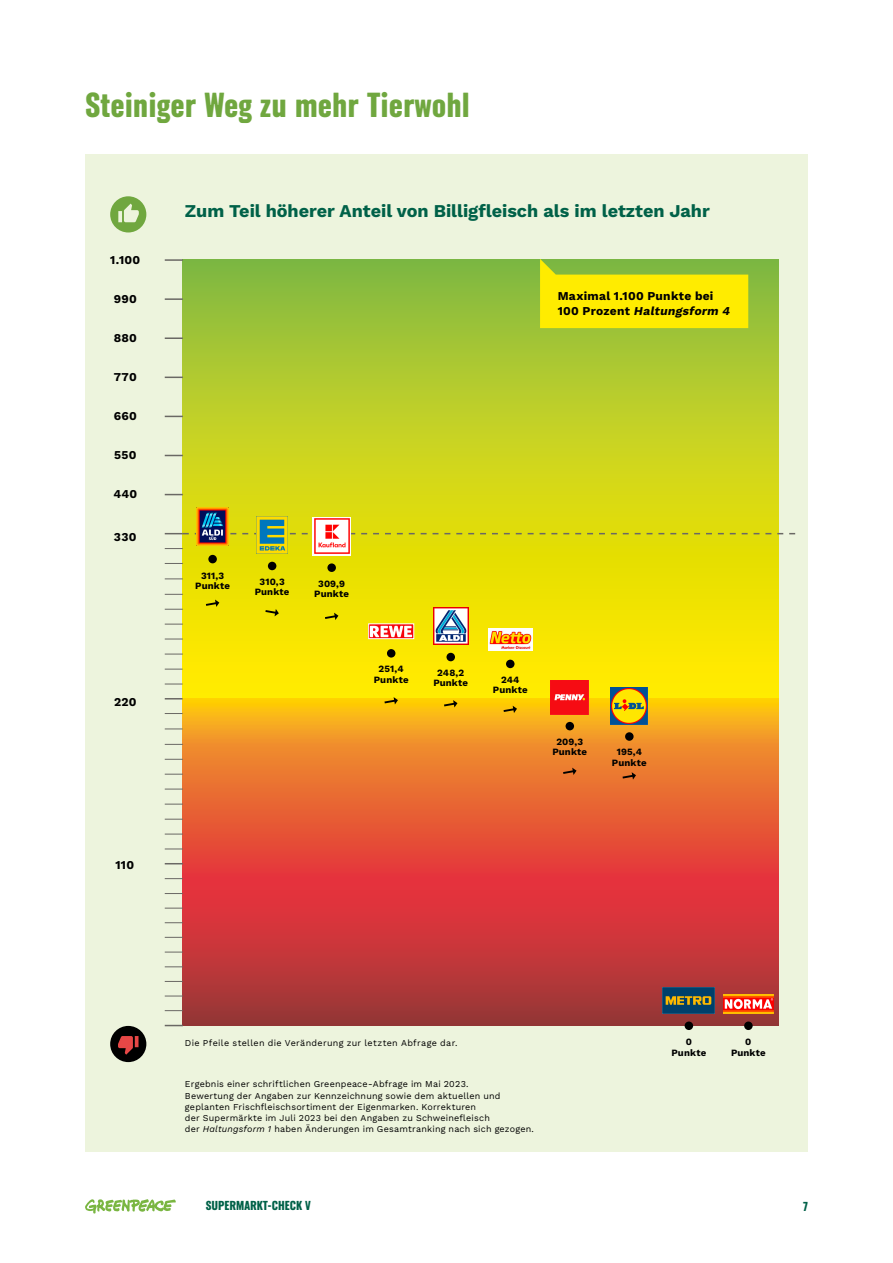
<style>
.page{position:relative;width:893px;height:1263px;background:#fff}
.page>*{position:absolute;margin:0;border:0;box-sizing:border-box;transform-origin:0 0}
.t1{font:30px "Zodiac Sans";color:#70a73f}
.t2{font:18px "Work Sans";color:#006148}
.t3{font:12px/15px "Work Sans";letter-spacing:.025em;color:#000}
.t4{font:11.25px "Zodiac Sans";color:#006148}
.t5{font:9.6px/10.5px "Work Sans";letter-spacing:.015em;color:#000;text-align:center}
.t6{font:9px/11.2px "Work Sans";letter-spacing:.02em;color:#000}
.s1{font-style:italic}
</style>
<div class="page">
<div style="left:85px;top:154px;width:723px;height:998px;background:#edf4dd"></div>
<svg style="left:183px;top:697px;width:595px;height:329px;background:#d95833"></svg>
<div style="left:183px;top:532px;width:595px;height:165px;background:linear-gradient(to bottom,#dfdb04,#ffec00)"></div>
<div style="left:183px;top:259px;width:595px;height:273px;background:linear-gradient(to bottom,#81b846,#e9e00e)"></div>
<svg style="left:540px;top:259px;width:208px;height:69px;background:#e2e00e"></svg>
<div style="left:110px;top:1026px;width:36px;height:36px;background:#000;border-radius:50%"></div>
<svg style="left:118px;top:1036px;width:21px;height:19px"></svg>
<div style="left:110px;top:196px;width:36px;height:36px;background:#70a73f;border-radius:50%"></div>
<svg style="left:118px;top:204px;width:21px;height:18px"></svg>
<img style="left:663px;top:987px;width:52px;height:26px">
<img style="left:723px;top:994px;width:50px;height:19px">
<div style="left:744px;top:1021px;width:9px;height:9px;background:#000;border-radius:50%"></div>
<div style="left:685px;top:1021px;width:8px;height:9px;background:#000;border-radius:50%"></div>
<svg style="left:504px;top:706px;width:13px;height:7px"></svg>
<img style="left:488px;top:629px;width:44px;height:22px">
<div style="left:506px;top:660px;width:8px;height:8px;background:#000;border-radius:50%"></div>
<svg style="left:622px;top:772px;width:14px;height:7px"></svg>
<img style="left:611px;top:687px;width:37px;height:37px">
<div style="left:625px;top:732px;width:9px;height:9px;background:#000;border-radius:50%"></div>
<svg style="left:444px;top:700px;width:13px;height:7px"></svg>
<img style="left:433px;top:607px;width:35px;height:38px">
<div style="left:446px;top:653px;width:9px;height:8px;background:#000;border-radius:50%"></div>
<svg style="left:165px;top:878px;width:18px;height:1px"></svg>
<svg style="left:165px;top:893px;width:18px;height:1px"></svg>
<svg style="left:165px;top:908px;width:18px;height:1px"></svg>
<svg style="left:165px;top:922px;width:18px;height:1px"></svg>
<svg style="left:165px;top:937px;width:18px;height:1px"></svg>
<svg style="left:165px;top:952px;width:18px;height:1px"></svg>
<svg style="left:165px;top:966px;width:18px;height:1px"></svg>
<svg style="left:165px;top:981px;width:18px;height:1px"></svg>
<svg style="left:165px;top:996px;width:18px;height:1px"></svg>
<svg style="left:165px;top:1010px;width:18px;height:1px"></svg>
<svg style="left:165px;top:863px;width:18px;height:1px"></svg>
<svg style="left:165px;top:1025px;width:18px;height:1px"></svg>
<svg style="left:165px;top:713px;width:18px;height:1px"></svg>
<svg style="left:165px;top:729px;width:18px;height:1px"></svg>
<svg style="left:165px;top:744px;width:18px;height:1px"></svg>
<svg style="left:165px;top:759px;width:18px;height:1px"></svg>
<svg style="left:165px;top:774px;width:18px;height:1px"></svg>
<svg style="left:165px;top:789px;width:18px;height:1px"></svg>
<svg style="left:165px;top:804px;width:18px;height:1px"></svg>
<svg style="left:165px;top:819px;width:18px;height:1px"></svg>
<svg style="left:165px;top:834px;width:18px;height:1px"></svg>
<svg style="left:165px;top:849px;width:18px;height:1px"></svg>
<svg style="left:165px;top:548px;width:18px;height:1px"></svg>
<svg style="left:165px;top:563px;width:18px;height:1px"></svg>
<svg style="left:165px;top:579px;width:18px;height:1px"></svg>
<svg style="left:165px;top:594px;width:18px;height:1px"></svg>
<svg style="left:165px;top:609px;width:18px;height:1px"></svg>
<svg style="left:165px;top:624px;width:18px;height:1px"></svg>
<svg style="left:165px;top:639px;width:18px;height:1px"></svg>
<svg style="left:165px;top:654px;width:18px;height:1px"></svg>
<svg style="left:165px;top:669px;width:18px;height:1px"></svg>
<svg style="left:165px;top:684px;width:18px;height:1px"></svg>
<svg style="left:165px;top:698px;width:18px;height:1px"></svg>
<svg style="left:165px;top:533px;width:630px;height:1px"></svg>
<svg style="left:265px;top:609px;width:14px;height:7px"></svg>
<div style="left:268px;top:562px;width:8px;height:8px;background:#000;border-radius:50%"></div>
<img style="left:257px;top:516px;width:30px;height:37px">
<svg style="left:325px;top:613px;width:13px;height:7px"></svg>
<div style="left:327px;top:563px;width:9px;height:9px;background:#000;border-radius:50%"></div>
<img style="left:313px;top:517px;width:38px;height:38px">
<svg style="left:165px;top:494px;width:18px;height:1px"></svg>
<svg style="left:165px;top:455px;width:18px;height:1px"></svg>
<svg style="left:165px;top:416px;width:18px;height:1px"></svg>
<svg style="left:165px;top:377px;width:18px;height:1px"></svg>
<svg style="left:165px;top:337px;width:18px;height:2px"></svg>
<svg style="left:165px;top:298px;width:18px;height:2px"></svg>
<svg style="left:165px;top:259px;width:18px;height:2px"></svg>
<svg style="left:206px;top:599px;width:13px;height:8px"></svg>
<img style="left:197px;top:508px;width:32px;height:38px">
<div style="left:208px;top:555px;width:9px;height:8px;background:#000;border-radius:50%"></div>
<svg style="left:368px;top:623px;width:46px;height:16px"></svg>
<svg style="left:384px;top:697px;width:14px;height:7px"></svg>
<div style="left:387px;top:649px;width:8px;height:9px;background:#000;border-radius:50%"></div>
<svg style="left:563px;top:768px;width:13px;height:7px"></svg>
<img style="left:551px;top:680px;width:38px;height:34px">
<div style="left:566px;top:722px;width:8px;height:8px;background:#000;border-radius:50%"></div>
<svg style="left:85px;top:1199px;width:91px;height:14px"></svg>
<h1 class="t1" style="left:85px;top:89px;width:386px">Steiniger Weg zu mehr Tierwohl</h1>
<h3 class="t3" style="left:110px;top:252px;width:32px">1.100</h3>
<h3 class="t3" style="left:114px;top:291px;width:25px">990</h3>
<h3 class="t3" style="left:114px;top:330px;width:25px">880</h3>
<h3 class="t3" style="left:114px;top:369px;width:24px">770</h3>
<h3 class="t3" style="left:114px;top:408px;width:25px">660</h3>
<h3 class="t3" style="left:114px;top:447px;width:24px">550</h3>
<h3 class="t3" style="left:113px;top:486px;width:25px">440</h3>
<h3 class="t3" style="left:114px;top:529px;width:24px">330</h3>
<h3 class="t3" style="left:114px;top:693px;width:24px">220</h3>
<h3 class="t3" style="left:115px;top:856px;width:20px">110</h3>
<h2 class="t2" style="left:185px;top:197px;width:526px">Zum Teil höherer Anteil von Billigfleisch als im letzten Jahr</h2>
<h3 class="t3" style="left:558px;top:288px;width:176px">Maximal 1.100 Punkte bei<br>1 0 0 P r o z e n t <span class="s1">Haltungsform 4</span></h3>
<p class="t5" style="left:195px;top:570px;width:36px">311,3<br>Punkte</p>
<p class="t5" style="left:255px;top:576px;width:36px">310,3<br>Punkte</p>
<p class="t5" style="left:314px;top:578px;width:36px">309,9<br>Punkte</p>
<p class="t5" style="left:374px;top:663px;width:36px">251,4<br>Punkte</p>
<p class="t5" style="left:433px;top:667px;width:36px">248,2<br>Punkte</p>
<p class="t5" style="left:493px;top:674px;width:36px">244<br>Punkte</p>
<p class="t5" style="left:552px;top:736px;width:36px">209,3<br>Punkte</p>
<p class="t5" style="left:612px;top:746px;width:36px">195,4<br>Punkte</p>
<p class="t6" style="left:185px;top:1037px;width:274px">Die Pfeile stellen die Veränderung zur letzten Abfrage dar.</p>
<p class="t5" style="left:671px;top:1036px;width:36px">0<br>Punkte</p>
<p class="t5" style="left:731px;top:1036px;width:36px">0<br>Punkte</p>
<p class="t6" style="left:185px;top:1078px;width:351px">Ergebnis einer schriftlichen Greenpeace-Abfrage im Mai 2023.<br>Bewertung der Angaben zur Kennzeichnung sowie dem aktuellen und geplanten Frischfleischsortiment der Eigenmarken. Korrekturen<br>der Supermärkte im Juli 2023 bei den Angaben zu Schweinefleisch<br>der <span class="s1">Haltungsform 1</span> haben Änderungen im Gesamtranking nach sich gezogen.</p>
<p class="t4" style="left:206px;top:1200px;width:107px">SUPERMARKT-CHECK V</p>
<p class="t4" style="left:803px;top:1200px;width:6px">7</p>
</div>
